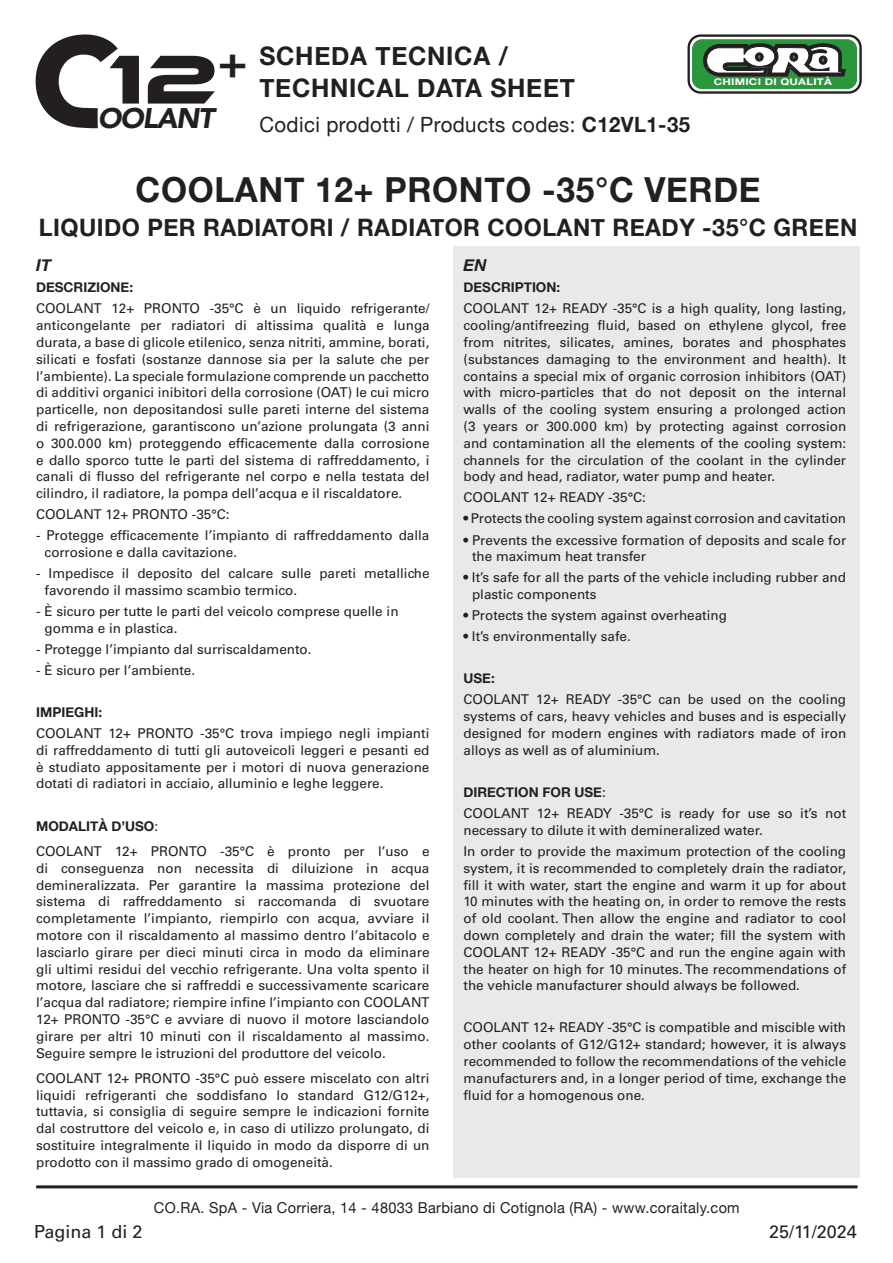
<style>
.page{position:relative;width:893px;height:1263px;background:#fff}
.page>*{position:absolute;margin:0;border:0;box-sizing:border-box;transform-origin:0 0}
.t1{font:71.4px "Ethnocentric Rg";color:#231f20;scale:1.11 1}
.t2{font:700 34.5px "Helvetica Neue";letter-spacing:.02em;color:#231f20}
.t3{font:italic 900 28.35px "Avenir";letter-spacing:-.045em;color:#231f20}
.t4{font:700 25.5px/31.5px "Helvetica Neue";letter-spacing:.03em;color:#231f20}
.t5{font:700 24px "Helvetica Neue";letter-spacing:.02em;color:#231f20}
.t6{font:21px "Helvetica Neue";letter-spacing:.02em;color:#231f20}
.t7{font:18px "Univers LT Std";color:#231f20}
.t8{font:italic 700 16.5px "Helvetica Neue";color:#231f20}
.t9{font:15px "Helvetica Neue";letter-spacing:.02em;color:#231f20}
.t10{font:13.5px/16.8px "Univers LT Std";color:#231f20;text-align:justify}
.t11{font:700 13.5px "Helvetica Neue";color:#231f20}
.t12{font:700 9.3px "Helvetica Neue";letter-spacing:.02em;color:#fff;scale:1.24 1}
.s1{font-weight:700}
.s2{font-family:"Ethnocentric Rg";font-weight:400;font-size:71.4px}
.s3{font-family:"Univers LT Std";font-weight:400}
</style>
<div class="page">
<hr style="left:36px;top:1185px;width:821px;height:3px;background:#231f20">
<div style="left:687px;top:34px;width:175px;height:60px;border:2px solid #231f20;border-radius:12px"></div>
<svg style="left:688px;top:34px;width:173px;height:59px"></svg>
<svg style="left:35px;top:34px;width:83px;height:95px"></svg>
<div style="left:453px;top:247px;width:407px;height:931px;background:#e9e9e9"></div>
<h1 class="t1" style="left:109px;top:36px;width:126px">12<sup>+</sup></h1>
<h3 class="t3" style="left:98px;top:95px;width:118px">OOLANT</h3>
<h3 class="t4" style="left:259px;top:41px;width:317px">SCHEDA TECNICA /<br>TECHNICAL DATA SHEET</h3>
<h3 class="t6" style="left:259px;top:110px;width:432px">Codici prodotti / Products codes: <span class="s1">C12VL1-35</span></h3>
<p class="t12" style="left:714px;top:76px;width:97px">CHIMICI DI QUALITÀ</p>
<h2 class="t2" style="left:109px;top:162px;width:653px"><span class="s2">13</span>COOLANT 12+ PRONTO -35°C VERDE</h2>
<h3 class="t5" style="left:39px;top:209px;width:820px">LIQUIDO PER RADIATORI / RADIATOR COOLANT READY -35°C GREEN</h3>
<p class="t8" style="left:36px;top:252px;width:16px">IT</p>
<p class="t11" style="left:36px;top:277px;width:98px">DESCRIZIONE:</p>
<p class="t10" style="left:36px;top:300px;width:395px">COOLANT 12+ PRONTO -35°C è un liquido refrigerante/ anticongelante per radiatori di altissima qualità e lunga durata, a base di glicole etilenico, senza nitriti, ammine, borati, silicati e fosfati (sostanze dannose sia per la salute che per l’ambiente). La speciale formulazione comprende un pacchetto di additivi organici inibitori della corrosione (OAT) le cui micro particelle, non depositandosi sulle pareti interne del sistema di refrigerazione, garantiscono un’azione prolungata (3 anni o 300.000 km) proteggendo efficacemente dalla corrosione e dallo sporco tutte le parti del sistema di raffreddamento, i canali di flusso del refrigerante nel corpo e nella testata del cilindro, il radiatore, la pompa dell’acqua e il riscaldatore.</p>
<p class="t10" style="left:36px;top:506px;width:195px">COOLANT 12+ PRONTO -35°C:</p>
<p class="t10" style="left:45px;top:527px;width:386px;text-indent:-9px">- Protegge efficacemente l’impianto di raffreddamento dalla corrosione e dalla cavitazione.</p>
<p class="t10" style="left:45px;top:565px;width:386px;text-indent:-9px">- Impedisce il deposito del calcare sulle pareti metalliche favorendo il massimo scambio termico.</p>
<p class="t10" style="left:45px;top:603px;width:355px;text-indent:-9px">- È sicuro per tutte le parti del veicolo comprese quelle in gomma e in plastica.</p>
<p class="t10" style="left:36px;top:641px;width:277px">- Protegge l’impianto dal surriscaldamento.</p>
<p class="t10" style="left:36px;top:662px;width:161px">- È sicuro per l’ambiente.</p>
<p class="t11" style="left:36px;top:702px;width:67px">IMPIEGHI:</p>
<p class="t10" style="left:36px;top:725px;width:395px">COOLANT 12+ PRONTO -35°C trova impiego negli impianti di raffreddamento di tutti gli autoveicoli leggeri e pesanti ed è studiato appositamente per i motori di nuova generazione dotati di radiatori in acciaio, alluminio e leghe leggere.</p>
<p class="t11" style="left:36px;top:815px;width:124px">MODALITÀ D’USO<span class="s3">:</span></p>
<p class="t10" style="left:36px;top:843px;width:395px">COOLANT 12+ PRONTO -35°C è pronto per l’uso e di conseguenza non necessita di diluizione in acqua demineralizzata. Per garantire la massima protezione del sistema di raffreddamento si raccomanda di svuotare completamente l’impianto, riempirlo con acqua, avviare il motore con il riscaldamento al massimo dentro l’abitacolo e lasciarlo girare per dieci minuti circa in modo da eliminare gli ultimi residui del vecchio refrigerante. Una volta spento il motore, lasciare che si raffreddi e successivamente scaricare l’acqua dal radiatore; riempire infine l’impianto con COOLANT 12+ PRONTO -35°C e avviare di nuovo il motore lasciandolo girare per altri 10 minuti con il riscaldamento al massimo.<br>Seguire sempre le istruzioni del produttore del veicolo.</p>
<p class="t10" style="left:36px;top:1070px;width:395px">COOLANT 12+ PRONTO -35°C può essere miscelato con altri liquidi refrigeranti che soddisfano lo standard G12/G12+, tuttavia, si consiglia di seguire sempre le indicazioni fornite dal costruttore del veicolo e, in caso di utilizzo prolungato, di sostituire integralmente il liquido in modo da disporre di un prodotto con il massimo grado di omogeneità.</p>
<p class="t8" style="left:463px;top:252px;width:25px">EN</p>
<p class="t11" style="left:463px;top:277px;width:98px">DESCRIPTION:</p>
<p class="t10" style="left:463px;top:300px;width:384px">COOLANT 12+ READY -35°C is a high quality, long lasting, cooling/antifreezing fluid, based on ethylene glycol, free from nitrites, silicates, amines, borates and phosphates (substances damaging to the environment and health). It contains a special mix of organic corrosion inhibitors (OAT) with micro-particles that do not deposit on the internal walls of the cooling system ensuring a prolonged action (3 years or 300.000 km) by protecting against corrosion and contamination all the elements of the cooling system: channels for the circulation of the coolant in the cylinder body and head, radiator, water pump and heater.</p>
<p class="t10" style="left:463px;top:489px;width:184px">COOLANT 12+ READY -35°C:</p>
<p class="t10" style="left:463px;top:510px;width:384px">• Protects the cooling system against corrosion and cavitation</p>
<p class="t10" style="left:472px;top:531px;width:376px;text-indent:-9px">• Prevents the excessive formation of deposits and scale for the maximum heat transfer</p>
<p class="t10" style="left:472px;top:569px;width:376px;text-indent:-9px">• It’s safe for all the parts of the vehicle including rubber and plastic components</p>
<p class="t10" style="left:463px;top:607px;width:265px">• Protects the system against overheating</p>
<p class="t10" style="left:463px;top:628px;width:169px">• It’s environmentally safe.</p>
<p class="t11" style="left:463px;top:668px;width:33px">USE:</p>
<p class="t10" style="left:463px;top:691px;width:384px">COOLANT 12+ READY -35°C can be used on the cooling systems of cars, heavy vehicles and buses and is especially designed for modern engines with radiators made of iron alloys as well as of aluminium.</p>
<p class="t11" style="left:463px;top:781px;width:144px">DIRECTION FOR USE<span class="s3">:</span></p>
<p class="t10" style="left:463px;top:805px;width:384px">COOLANT 12+ READY -35°C is ready for use so it’s not necessary to dilute it with demineralized water.</p>
<p class="t10" style="left:463px;top:843px;width:384px">In order to provide the maximum protection of the cooling system, it is recommended to completely drain the radiator, fill it with water, start the engine and warm it up for about 10 minutes with the heating on, in order to remove the rests of old coolant. Then allow the engine and radiator to cool down completely and drain the water; fill the system with COOLANT 12+ READY -35°C and run the engine again with the heater on high for 10 minutes. The recommendations of the vehicle manufacturer should always be followed.</p>
<p class="t10" style="left:463px;top:1019px;width:384px">COOLANT 12+ READY -35°C is compatible and miscible with other coolants of G12/G12+ standard; however, it is always recommended to follow the recommendations of the vehicle manufacturers and, in a longer period of time, exchange the fluid for a homogenous one.</p>
<p class="t9" style="left:154px;top:1197px;width:587px">CO.RA. SpA - Via Corriera, 14 - 48033 Barbiano di Cotignola (RA) - www.coraitaly.com</p>
<h3 class="t7" style="left:34px;top:1221px;width:110px">Pagina 1 di 2</h3>
<h3 class="t7" style="left:769px;top:1221px;width:89px">25/11/2024</h3>
</div>
